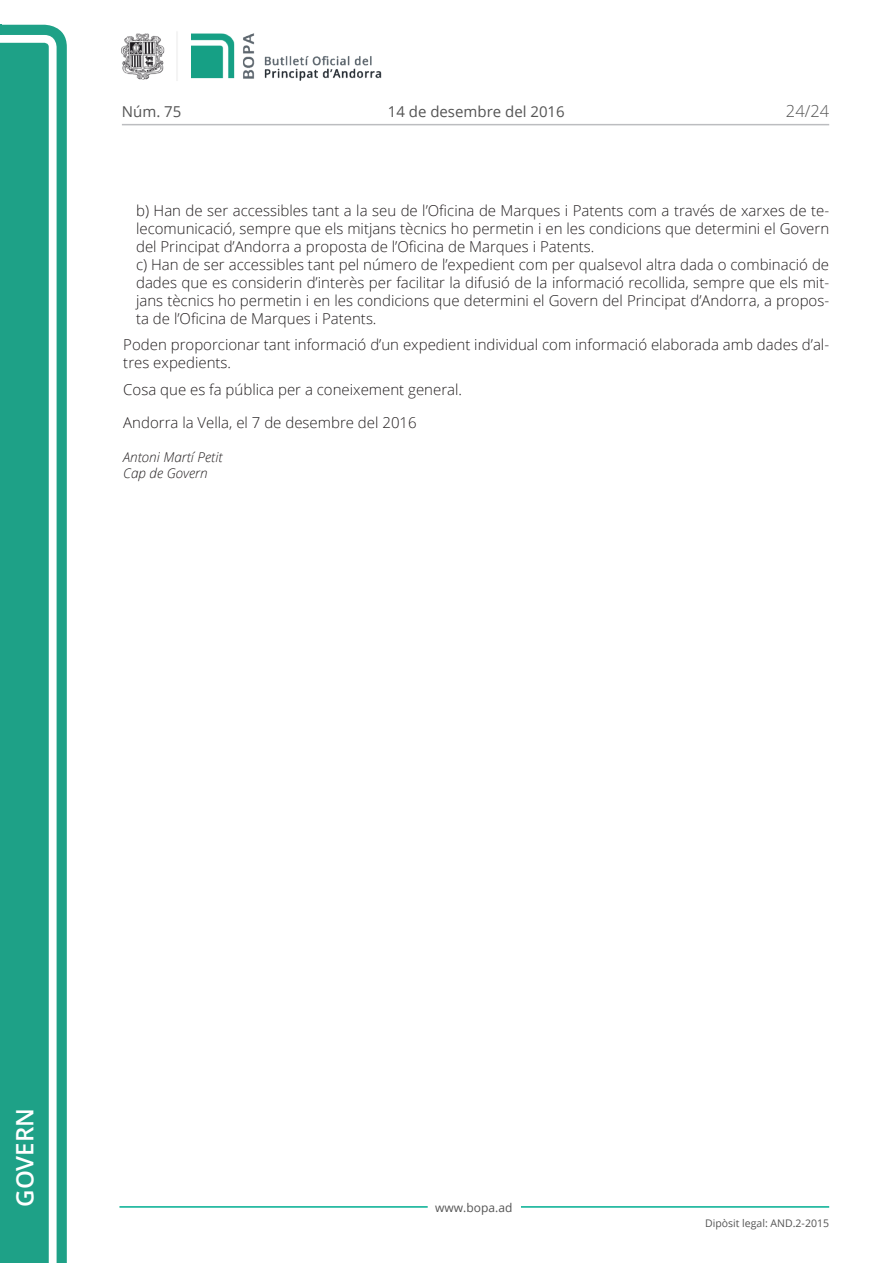
<style>
.page{position:relative;width:893px;height:1263px;background:#fff}
.page>*{position:absolute;margin:0;border:0;box-sizing:border-box;transform-origin:0 0}
.t1{font:600 24px "Open Sans";color:#fff}
.t2{font:300 16.5px "Open Sans";color:#545454}
.Body_text_i{font:300 15px/18px "Open Sans";color:#231f20;text-align:justify}
.Body_text_NOS{font:300 15px/18px "Open Sans";color:#231f20;text-align:justify}
.Body_text{font:300 15px/18px "Open Sans";color:#231f20}
.Data{font:300 15px "Open Sans";color:#231f20}
.t3{font:15px "Open Sans";color:#545454}
.signatura{font:italic 300 13.5px/16.5px "Open Sans";color:#231f20}
.t4{font:12px "Open Sans";color:#545454}
.t5{font:10.5px "Open Sans";color:#545454}
</style>
<div class="page">
<svg style="left:0;top:25px;width:67px;height:1238px;fill:#1ea187"></svg>
<div style="left:0;top:43px;width:49px;height:1220px;background:#1ea187"></div>
<img style="left:122px;top:32px;width:260px;height:49px">
<hr style="left:119px;top:1206px;width:309px;height:2px;background:#00ae91">
<hr style="left:521px;top:1206px;width:308px;height:2px;background:#00ae91">
<hr style="left:122px;top:124px;width:707px;height:1px;background:#bcbdc0">
<p class="t3" style="left:122px;top:102px;width:61px">Núm. 75</p>
<p class="t3" style="left:388px;top:102px;width:178px">14 de desembre del 2016</p>
<p class="t2" style="left:786px;top:100px;width:45px">24/24</p>
<p class="Body_text_NOS" style="left:136px;top:201px;width:695px">b) Han de ser accessibles tant a la seu de l’Oficina de Marques i Patents com a través de xarxes de te&shy;lecomunicació, sempre que els mitjans tècnics ho permetin i en les condicions que determini el Govern del Principat d’Andorra a proposta de l’Oficina de Marques i Patents.</p>
<p class="Body_text_i" style="left:136px;top:255px;width:695px">c) Han de ser accessibles tant pel número de l’expedient com per qualsevol altra dada o combinació de dades que es considerin d’interès per facilitar la difusió de la informació recollida, sempre que els mit&shy;jans tècnics ho permetin i en les condicions que determini el Govern del Principat d’Andorra, a propos&shy;ta de l’Oficina de Marques i Patents.</p>
<p class="Body_text" style="left:123px;top:335px;width:707px">Poden proporcionar tant informació d’un expedient individual com informació elaborada amb dades d’al&shy;tres expedients.</p>
<p class="Body_text" style="left:123px;top:380px;width:340px">Cosa que es fa pública per a coneixement general.</p>
<p class="Data" style="left:123px;top:412px;width:295px">Andorra la Vella, el 7 de desembre del 2016</p>
<p class="signatura" style="left:123px;top:448px;width:101px">Antoni Martí Petit<br>Cap de Govern</p>
<h1 class="t1" style="left:8px;top:1207px;width:100px;rotate:-90deg">Govern</h1>
<p class="t4" style="left:435px;top:1199px;width:79px">www.bopa.ad</p>
<p class="t5" style="left:705px;top:1216px;width:125px">Dipòsit legal: AND.2-2015</p>
</div>
